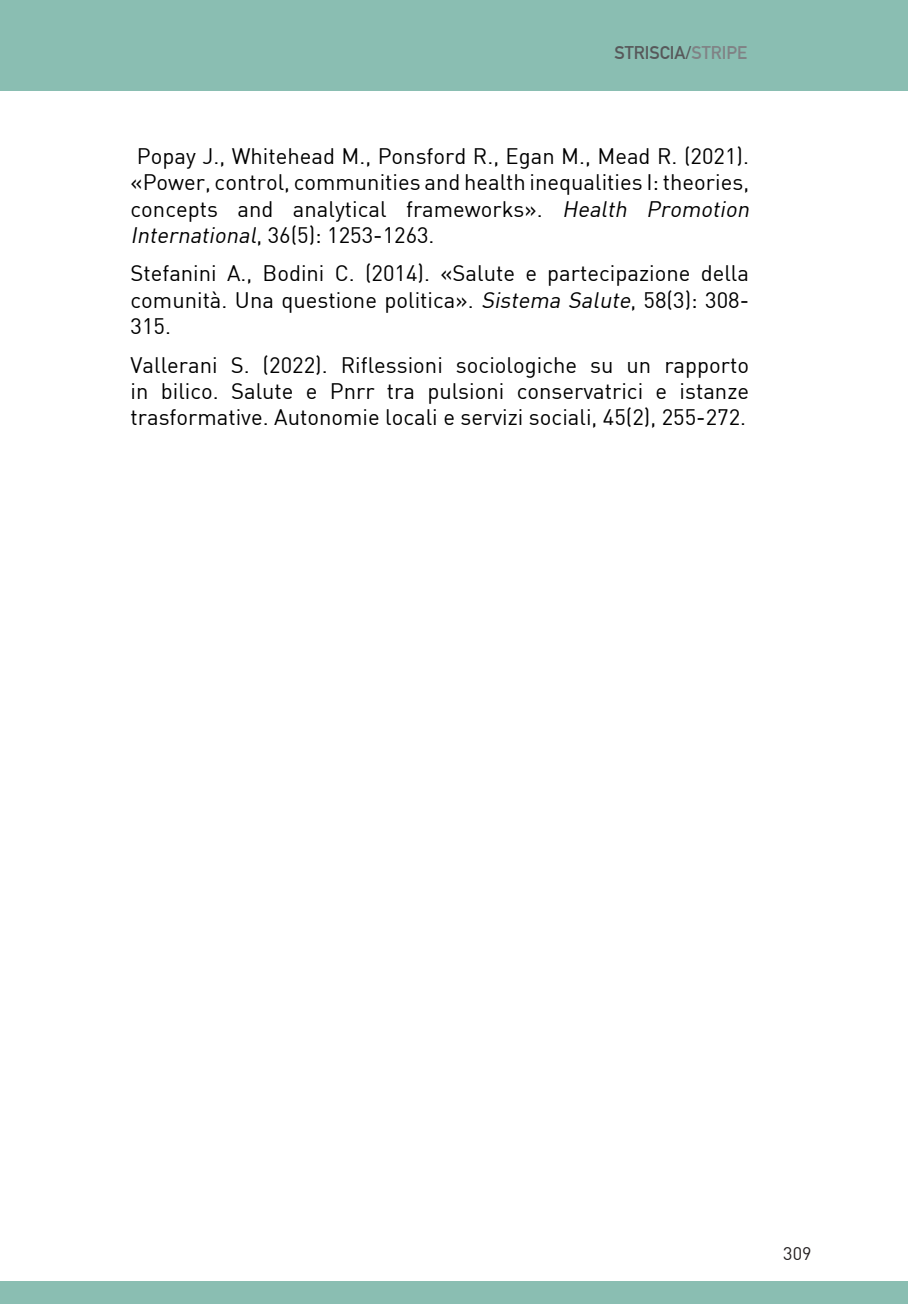
<style>
.page{position:relative;width:908px;height:1304px;background:#fff}
.page>*{position:absolute;margin:0;border:0;box-sizing:border-box;transform-origin:0 0}
.t1{font:22px/26.4px "DIN";color:#000;text-align:justify}
.t2{font:700 18px "DIN Alternate";color:#57585a}
.t3{font:18px "DIN";color:#231f20}
.s1{color:#808285}
.s2{font-style:italic}
</style>
<div class="page">
<div style="left:0;top:0;width:907px;height:90px;background:#8abeb2"></div>
<div style="left:0;top:1281px;width:907px;height:23px;background:#8abeb2"></div>
<p class="t2" style="left:611px;top:39px;width:134px">STRISCIA/<span class="s1">STRIPE</span></p>
<p class="t2" style="left:614px;top:39px;width:134px">STRISCIA/<span class="s1">STRIPE</span></p>
<p class="t1" style="left:130px;top:142px;width:624px;text-align:left">Popay J., Whitehead M., Ponsford R., Egan M., Mead R. (2021). «Power, control, communities and health inequalities I: theories, concepts and analytical frameworks». <span class="s2">Health Promotion International</span>, 36(5): 1253-1263.</p>
<p class="t1" style="left:130px;top:260px;width:619px">Stefanini A., Bodini C. (2014). «Salute e partecipazione della comunità. Una questione politica». <span class="s2">Sistema Salute</span>, 58(3): 308- 315.</p>
<p class="t1" style="left:130px;top:351px;width:619px">Vallerani S. (2022). Riflessioni sociologiche su un rapporto in bilico. Salute e Pnrr tra pulsioni conservatrici e istanze trasformative. Autonomie locali e servizi sociali, 45(2), 255-272.</p>
<p class="t3" style="left:783px;top:1242px;width:30px">309</p>
</div>
